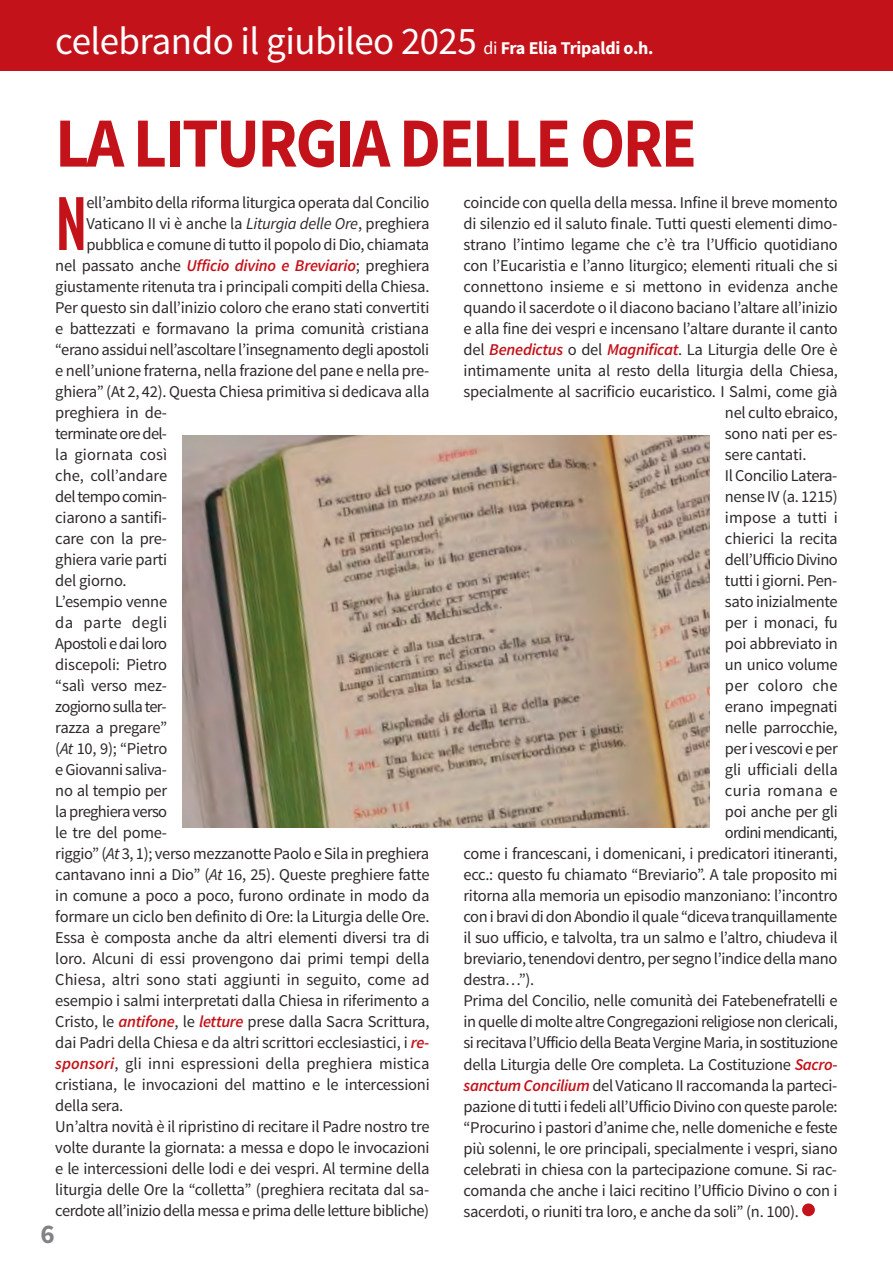
<style>
.page{position:relative;width:893px;height:1263px;background:#fff}
.page>*{position:absolute;margin:0;border:0;box-sizing:border-box;transform-origin:0 0}
.t1{font:700 70.5px "Source Sans Pro";letter-spacing:-.035em;color:#c4121a;scale:.93 1}
.t2{font:700 61.5px "Antonio";color:#c4121a}
.t3{font:39px "Source Sans Pro";letter-spacing:-.015em;color:#fff}
.t4{font:700 27px "Source Sans Pro";color:#808285}
.t5{font:16.5px "Source Sans Pro";letter-spacing:-.02em;color:#2d2a29}
.t6{font:16.5px "Source Sans Pro";color:#2d2a29}
.t7{font:16.5px "Source Sans Pro";letter-spacing:-.045em;color:#2d2a29}
.t8{font:16.5px "Source Sans Pro";letter-spacing:-.04em;color:#2d2a29}
.t9{font:16.5px "Source Sans Pro";letter-spacing:.005em;color:#2d2a29}
.t10{font:16.5px "Source Sans Pro";letter-spacing:.02em;color:#2d2a29}
.t11{font:16.5px "Source Sans Pro";letter-spacing:-.05em;color:#2d2a29}
.s1{font-size:18px}
.s2{font-weight:700;font-size:18px}
.s3{font-weight:600;font-style:italic;color:#c4121a}
.s4{font-style:italic}
</style>
<div class="page">
<div style="left:0;top:0;width:893px;height:71px;background:#c4121a"></div>
<div style="left:802px;top:1203px;width:13px;height:13px;background:#c4121a;border-radius:50%"></div>
<img style="left:182px;top:435px;width:528px;height:393px">
<h3 class="t3" style="left:55px;top:17px;width:600px">celebrando il giubileo 2025 <span class="s1">di</span> <span class="s2">Fra Elia Tripaldi o.h.</span></h3>
<h1 class="t1" style="left:55px;top:98px;width:691px">LA LITURGIA DELLE ORE</h1>
<h2 class="t2" style="left:55px;top:193px;width:34px">N</h2>
<p class="t5" style="left:86px;top:192px;width:345px">ell’ambito della riforma liturgica operata dal Concilio</p>
<p class="t5" style="left:464px;top:192px;width:376px">coincide con quella della messa. Infine il breve momento</p>
<p class="t5" style="left:464px;top:213px;width:375px">di silenzio ed il saluto finale. Tutti questi elementi dimo-</p>
<p class="t5" style="left:464px;top:234px;width:376px">strano l’intimo legame che c’è tra l’Ufficio quotidiano</p>
<p class="t5" style="left:464px;top:255px;width:376px">con l’Eucaristia e l’anno liturgico; elementi rituali che si</p>
<p class="t6" style="left:464px;top:276px;width:376px">connettono insieme e si mettono in evidenza anche</p>
<p class="t5" style="left:464px;top:297px;width:376px">quando il sacerdote o il diacono baciano l’altare all’inizio</p>
<p class="t5" style="left:464px;top:318px;width:376px">e alla fine dei vespri e incensano l’altare durante il canto</p>
<p class="t5" style="left:464px;top:340px;width:376px">del <span class="s3">Benedictus</span> o del <span class="s3">Magnificat</span>. La Liturgia delle ore è</p>
<p class="t5" style="left:464px;top:361px;width:376px">intimamente unita al resto della liturgia della Chiesa,</p>
<p class="t5" style="left:464px;top:382px;width:376px">specialmente al sacrificio eucaristico. I Salmi, come già</p>
<p class="t5" style="left:725px;top:403px;width:114px">nel culto ebraico,</p>
<p class="t5" style="left:725px;top:424px;width:114px">sono nati per es-</p>
<p class="t5" style="left:725px;top:445px;width:83px">sere cantati.</p>
<p class="t5" style="left:725px;top:466px;width:114px">Il Concilio Latera-</p>
<p class="t5" style="left:725px;top:487px;width:114px">nense IV (a. 1215)</p>
<p class="t9" style="left:725px;top:508px;width:114px">impose a tutti i</p>
<p class="t5" style="left:725px;top:529px;width:114px">chierici la recita</p>
<p class="t5" style="left:725px;top:550px;width:114px">dell’Ufficio Divino</p>
<p class="t5" style="left:725px;top:571px;width:114px">tutti i giorni. Pen-</p>
<p class="t5" style="left:725px;top:592px;width:114px">sato inizialmente</p>
<p class="t5" style="left:725px;top:613px;width:114px">per i monaci, fu</p>
<p class="t5" style="left:725px;top:634px;width:114px">poi abbreviato in</p>
<p class="t5" style="left:725px;top:655px;width:114px">un unico volume</p>
<p class="t10" style="left:725px;top:676px;width:114px">per coloro che</p>
<p class="t5" style="left:725px;top:697px;width:114px">erano impegnati</p>
<p class="t5" style="left:725px;top:718px;width:114px">nelle parrocchie,</p>
<p class="t5" style="left:725px;top:739px;width:114px">per i vescovi e per</p>
<p class="t5" style="left:725px;top:760px;width:114px">gli ufficiali della</p>
<p class="t5" style="left:725px;top:781px;width:114px">curia romana e</p>
<p class="t5" style="left:725px;top:802px;width:114px">poi anche per gli</p>
<p class="t11" style="left:725px;top:823px;width:114px">ordini mendicanti,</p>
<p class="t5" style="left:464px;top:844px;width:376px">come i francescani, i domenicani, i predicatori itineranti,</p>
<p class="t5" style="left:464px;top:865px;width:376px">ecc.: questo fu chiamato “Breviario”. a tale proposito mi</p>
<p class="t5" style="left:464px;top:886px;width:376px">ritorna alla memoria un episodio manzoniano: l’incontro</p>
<p class="t5" style="left:464px;top:907px;width:375px">con i bravi di don abondio il quale “diceva tranquillamente</p>
<p class="t5" style="left:464px;top:928px;width:376px">il suo ufficio, e talvolta, tra un salmo e l’altro, chiudeva il</p>
<p class="t5" style="left:464px;top:949px;width:375px">breviario, tenendovi dentro, per segno l’indice della mano</p>
<p class="t5" style="left:464px;top:970px;width:72px">destra…”).</p>
<p class="t5" style="left:464px;top:991px;width:376px">Prima del Concilio, nelle comunità dei Fatebenefratelli e</p>
<p class="t5" style="left:464px;top:1012px;width:376px">in quelle di molte altre Congregazioni religiose non clericali,</p>
<p class="t5" style="left:464px;top:1033px;width:376px">si recitava l’Ufficio della Beata Vergine maria, in sostituzione</p>
<p class="t5" style="left:464px;top:1054px;width:376px">della Liturgia delle ore completa. La Costituzione <span class="s3">Sacro-</span></p>
<p class="t5" style="left:464px;top:1075px;width:375px"><span class="s3">sanctum Concilium</span> del Vaticano II raccomanda la parteci-</p>
<p class="t5" style="left:464px;top:1096px;width:376px">pazione di tutti i fedeli all’Ufficio Divino con queste parole:</p>
<p class="t5" style="left:464px;top:1117px;width:376px">“Procurino i pastori d’anime che, nelle domeniche e feste</p>
<p class="t5" style="left:464px;top:1138px;width:376px">più solenni, le ore principali, specialmente i vespri, siano</p>
<p class="t5" style="left:464px;top:1159px;width:375px">celebrati in chiesa con la partecipazione comune. Si rac-</p>
<p class="t5" style="left:464px;top:1180px;width:376px">comanda che anche i laici recitino l’Ufficio Divino o con i</p>
<p class="t5" style="left:464px;top:1201px;width:337px">sacerdoti, o riuniti tra loro, e anche da soli” (n. 100).</p>
<p class="t5" style="left:86px;top:213px;width:345px">Vaticano II vi è anche la <span class="s4">Liturgia delle Ore</span>, preghiera</p>
<p class="t5" style="left:86px;top:234px;width:344px">pubblica e comune di tutto il popolo di Dio, chiamata</p>
<p class="t5" style="left:55px;top:255px;width:376px">nel passato anche <span class="s3">Ufficio divino e Breviario</span>; preghiera</p>
<p class="t5" style="left:55px;top:276px;width:376px">giustamente ritenuta tra i principali compiti della Chiesa.</p>
<p class="t5" style="left:55px;top:297px;width:376px">Per questo sin dall’inizio coloro che erano stati convertiti</p>
<p class="t5" style="left:55px;top:318px;width:375px">e battezzati e formavano la prima comunità cristiana</p>
<p class="t5" style="left:55px;top:339px;width:375px">“erano assidui nell’ascoltare l’insegnamento degli apostoli</p>
<p class="t5" style="left:55px;top:360px;width:375px">e nell’unione fraterna, nella frazione del pane e nella pre-</p>
<p class="t5" style="left:55px;top:381px;width:376px">ghiera” (at 2, 42). Questa Chiesa primitiva si dedicava alla</p>
<p class="t5" style="left:55px;top:402px;width:113px">preghiera in de-</p>
<p class="t7" style="left:55px;top:423px;width:113px">terminate ore del-</p>
<p class="t9" style="left:55px;top:444px;width:113px">la giornata così</p>
<p class="t6" style="left:55px;top:465px;width:113px">che, coll’andare</p>
<p class="t8" style="left:55px;top:486px;width:113px">del tempo comin-</p>
<p class="t5" style="left:55px;top:507px;width:113px">ciarono a santifi-</p>
<p class="t5" style="left:55px;top:528px;width:113px">care con la pre-</p>
<p class="t5" style="left:55px;top:549px;width:113px">ghiera varie parti</p>
<p class="t5" style="left:55px;top:570px;width:73px">del giorno.</p>
<p class="t5" style="left:55px;top:591px;width:113px">L’esempio venne</p>
<p class="t10" style="left:55px;top:612px;width:113px">da parte degli</p>
<p class="t8" style="left:55px;top:633px;width:113px">apostoli e dai loro</p>
<p class="t5" style="left:55px;top:654px;width:113px">discepoli: Pietro</p>
<p class="t5" style="left:55px;top:675px;width:113px">“salì verso mez-</p>
<p class="t7" style="left:55px;top:696px;width:113px">zogiorno sulla ter-</p>
<p class="t5" style="left:55px;top:717px;width:113px">razza a pregare”</p>
<p class="t5" style="left:55px;top:738px;width:113px">(<span class="s4">At</span> 10, 9); “Pietro</p>
<p class="t5" style="left:55px;top:759px;width:113px">e giovanni saliva-</p>
<p class="t5" style="left:55px;top:780px;width:114px">no al tempio per</p>
<p class="t5" style="left:55px;top:801px;width:113px">la preghiera verso</p>
<p class="t5" style="left:55px;top:822px;width:113px">le tre del pome-</p>
<p class="t5" style="left:55px;top:843px;width:375px">riggio” (<span class="s4">At</span> 3, 1); verso mezzanotte Paolo e Sila in preghiera</p>
<p class="t5" style="left:55px;top:864px;width:376px">cantavano inni a Dio” (<span class="s4">At</span> 16, 25). Queste preghiere fatte</p>
<p class="t5" style="left:55px;top:885px;width:376px">in comune a poco a poco, furono ordinate in modo da</p>
<p class="t5" style="left:55px;top:906px;width:376px">formare un ciclo ben definito di ore: la Liturgia delle ore.</p>
<p class="t5" style="left:55px;top:927px;width:376px">Essa è composta anche da altri elementi diversi tra di</p>
<p class="t5" style="left:55px;top:948px;width:376px">loro. alcuni di essi provengono dai primi tempi della</p>
<p class="t6" style="left:55px;top:969px;width:376px">Chiesa, altri sono stati aggiunti in seguito, come ad</p>
<p class="t5" style="left:55px;top:990px;width:376px">esempio i salmi interpretati dalla Chiesa in riferimento a</p>
<p class="t5" style="left:55px;top:1011px;width:376px">Cristo, le <span class="s3">antifone</span>, le <span class="s3">letture</span> prese dalla Sacra Scrittura,</p>
<p class="t5" style="left:55px;top:1032px;width:376px">dai Padri della Chiesa e da altri scrittori ecclesiastici, i <span class="s3">re-</span></p>
<p class="t6" style="left:55px;top:1053px;width:376px"><span class="s3">sponsori</span>, gli inni espressioni della preghiera mistica</p>
<p class="t5" style="left:55px;top:1074px;width:376px">cristiana, le invocazioni del mattino e le intercessioni</p>
<p class="t5" style="left:55px;top:1095px;width:70px">della sera.</p>
<p class="t5" style="left:55px;top:1116px;width:376px">Un’altra novità è il ripristino di recitare il Padre nostro tre</p>
<p class="t5" style="left:55px;top:1137px;width:376px">volte durante la giornata: a messa e dopo le invocazioni</p>
<p class="t5" style="left:55px;top:1158px;width:376px">e le intercessioni delle lodi e dei vespri. al termine della</p>
<p class="t5" style="left:55px;top:1179px;width:375px">liturgia delle ore la “colletta” (preghiera recitata dal sa-</p>
<p class="t5" style="left:55px;top:1200px;width:375px">cerdote all’inizio della messa e prima delle letture bibliche)</p>
<h3 class="t4" style="left:40px;top:1217px;width:16px">6</h3>
</div>
